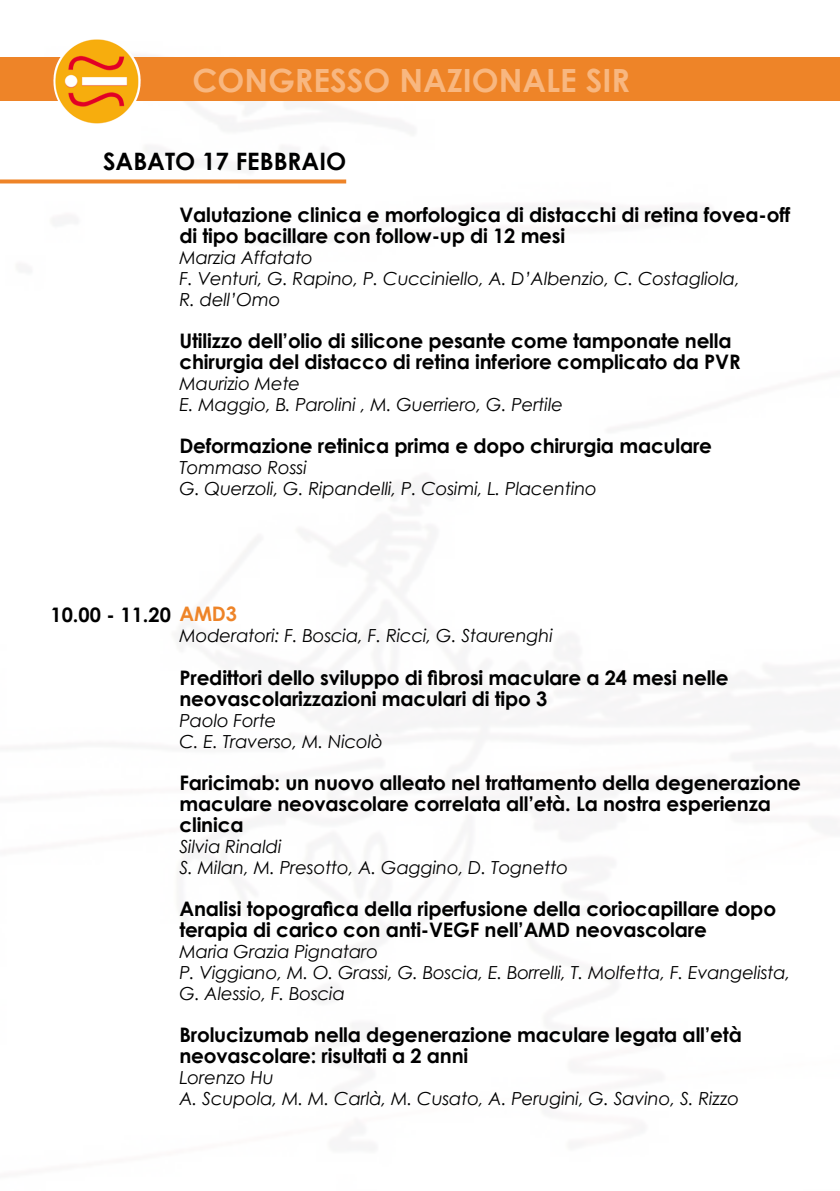
<style>
.page{position:relative;width:840px;height:1191px;background:#fff}
.page>*{position:absolute;margin:0;border:0;box-sizing:border-box;transform-origin:0 0}
.t1{font:700 32px "Century Gothic";color:#f8b780}
.t2{font:700 24px "Century Gothic";color:#000}
.t3{font:700 20px/21px "Century Gothic";letter-spacing:-.01em;color:#000}
.t4{font:italic 18px/21px "Century Gothic";letter-spacing:-.01em;color:#000}
.s1{color:#ee8428}
</style>
<div class="page">
<img style="left:0;top:39px;width:839px;height:1053px">
<div style="left:0;top:58px;width:839px;height:43px;background:#ee8428"></div>
<img style="left:53px;top:39px;width:42px;height:45px">
<svg style="left:0;top:179px;width:346px;height:4px"></svg>
<h1 class="t1" style="left:192px;top:56px;width:439px">CONGRESSO NAZIONALE SIR</h1>
<p class="t2" style="left:103px;top:143px;width:244px">SABATO 17 FEBBRAIO</p>
<p class="t3" style="left:179px;top:204px;width:612px">Valutazione clinica e morfologica di distacchi di retina fovea-off di tipo bacillare con follow-up di 12 mesi</p>
<p class="t4" style="left:179px;top:247px;width:135px">Marzia Affatato</p>
<p class="t4" style="left:179px;top:268px;width:561px">F. Venturi, G. Rapino, P. Cucciniello, A. D’Albenzio, C. Costagliola,</p>
<p class="t4" style="left:179px;top:289px;width:102px">R. dell’Omo</p>
<p class="t3" style="left:179px;top:330px;width:562px">Utilizzo dell’olio di silicone pesante come tamponate nella chirurgia del distacco di retina inferiore complicato da PVR</p>
<p class="t4" style="left:179px;top:373px;width:122px">Maurizio Mete</p>
<p class="t4" style="left:179px;top:394px;width:385px">E. Maggio, B. Parolini , M. Guerriero, G. Pertile</p>
<p class="t3" style="left:179px;top:435px;width:533px">Deformazione retinica prima e dopo chirurgia maculare</p>
<p class="t4" style="left:179px;top:457px;width:129px">Tommaso Rossi</p>
<p class="t4" style="left:179px;top:478px;width:419px">G. Querzoli, G. Ripandelli, P. Cosimi, L. Placentino</p>
<p class="t3" style="left:50px;top:604px;width:188px">10.00 - 11.20 <span class="s1">AMD3</span></p>
<p class="t4" style="left:179px;top:625px;width:375px">Moderatori: F. Boscia, F. Ricci, G. Staurenghi</p>
<p class="t3" style="left:179px;top:666px;width:550px">Predittori dello sviluppo di fibrosi maculare a 24 mesi nelle neovascolarizzazioni maculari di tipo 3</p>
<p class="t4" style="left:179px;top:709px;width:99px">Paolo Forte</p>
<p class="t4" style="left:179px;top:730px;width:205px">C. E. Traverso, M. Nicolò</p>
<p class="t3" style="left:179px;top:771px;width:622px">Faricimab: un nuovo alleato nel trattamento della degenerazione maculare neovascolare correlata all’età. La nostra esperienza clinica</p>
<p class="t4" style="left:179px;top:835px;width:104px">Silvia Rinaldi</p>
<p class="t4" style="left:179px;top:856px;width:390px">S. Milan, M. Presotto, A. Gaggino, D. Tognetto</p>
<p class="t3" style="left:179px;top:897px;width:597px">Analisi topografica della riperfusione della coriocapillare dopo terapia di carico con anti-VEGF nell’AMD neovascolare</p>
<p class="t4" style="left:179px;top:940px;width:200px">Maria Grazia Pignataro</p>
<p class="t4" style="left:179px;top:961px;width:612px">P. Viggiano, M. O. Grassi, G. Boscia, E. Borrelli, T. Molfetta, F. Evangelista,<br>G. Alessio, F. Boscia</p>
<p class="t3" style="left:179px;top:1023px;width:563px">Brolucizumab nella degenerazione maculare legata all’età neovascolare: risultati a 2 anni</p>
<p class="t4" style="left:179px;top:1066px;width:96px">Lorenzo Hu</p>
<p class="t4" style="left:179px;top:1087px;width:561px">A. Scupola, M. M. Carlà, M. Cusato, A. Perugini, G. Savino, S. Rizzo</p>
</div>
